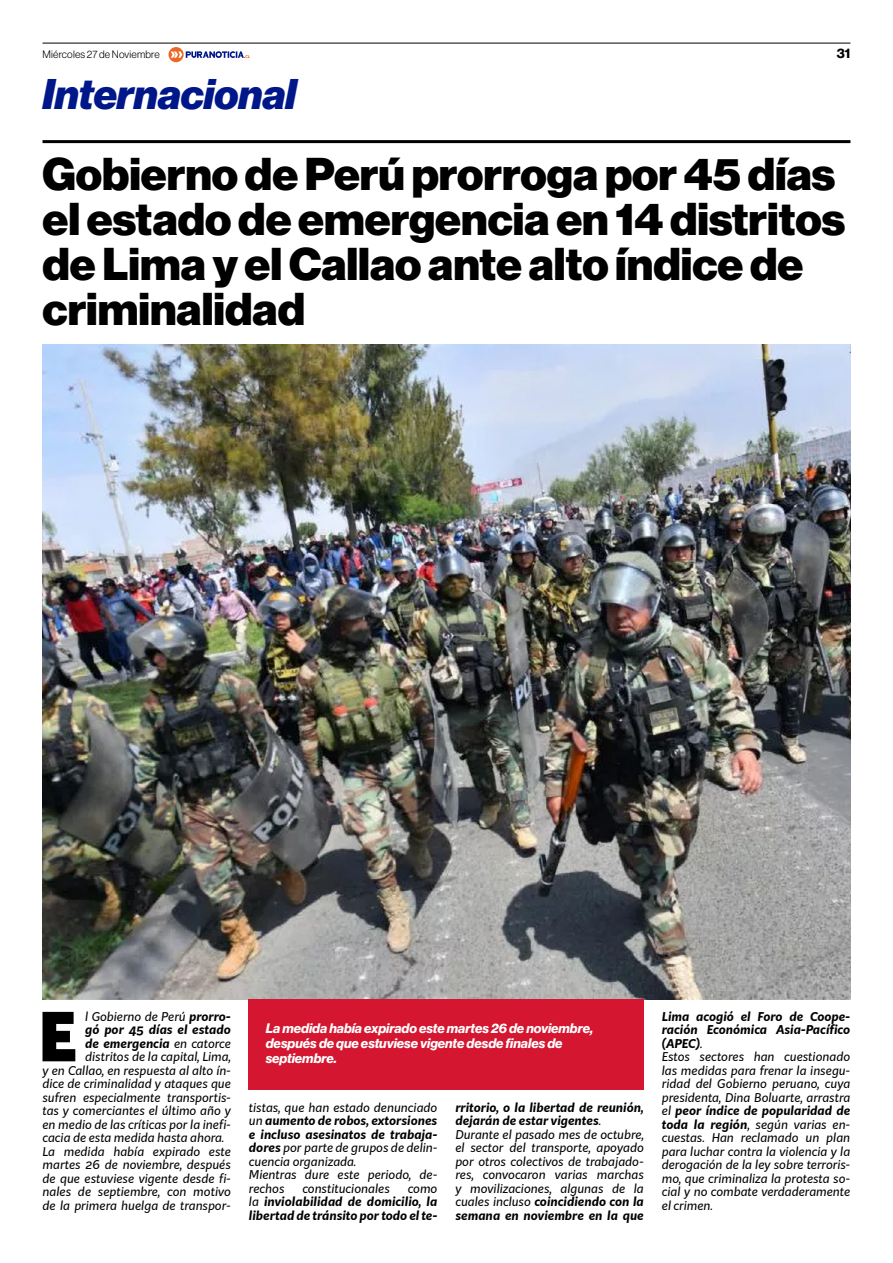
<style>
.page{position:relative;width:893px;height:1263px;background:#fff}
.page>*{position:absolute;margin:0;border:0;box-sizing:border-box;transform-origin:0 0}
.t1{font:900 66.3px "Kit Sans";color:#000}
.t2{font:900 45px/45px "Neue Haas Display";color:#000}
.t3{font:italic 900 42px "Neue Haas Display";color:#00178a}
.t4{font:italic 700 13.5px/15px "Neue Haas Display";color:#fff}
.t5{font:13.5px "N Haas Grotesk DS Pro 75 Bd";color:#000}
.t6{font:italic 12px/13.5px "Kit Sans";color:#000}
.t7{font:italic 700 12px/13.5px "Kit Sans";color:#000;text-align:justify}
.t8{font:10.5px "N Haas Grotesk DS Pro 45 Lt";letter-spacing:.02em;color:#000}
.s1{font-weight:700}
.s2{font-weight:400}
</style>
<div class="page">
<hr style="left:43px;top:140px;width:807px;height:3px;background:#000">
<svg style="left:168px;top:47px;width:82px;height:15px"></svg>
<hr style="left:43px;top:43px;width:807px;height:1px;background:#000">
<img style="left:43px;top:344px;width:807px;height:655px">
<div style="left:249px;top:999px;width:395px;height:91px;background:#d41630"></div>
<p class="t8" style="left:43px;top:48px;width:119px">Miércoles 27 de Noviembre</p>
<p class="t5" style="left:837px;top:45px;width:15px">31</p>
<h3 class="t3" style="left:43px;top:69px;width:255px">Internacional</h3>
<h2 class="t2" style="left:43px;top:152px;width:804px">Gobierno de Perú prorroga por 45 días el estado de emergencia en 14 distritos de Lima y el Callao ante alto índice de criminalidad</h2>
<h1 class="t1" style="left:39px;top:977px;width:40px">E</h1>
<p class="t6" style="left:85px;top:1009px;width:147px">l Gobierno de Perú <span class="s1">prorro-</span></p>
<p class="t7" style="left:85px;top:1022px;width:147px">gó por 45 días el estado</p>
<p class="t7" style="left:85px;top:1035px;width:147px">de emergencia <span class="s2">en catorce</span></p>
<p class="t6" style="left:85px;top:1049px;width:147px">distritos de la capital, Lima,</p>
<p class="t6" style="left:43px;top:1063px;width:190px">y en Callao, en respuesta al alto ín-</p>
<p class="t6" style="left:43px;top:1076px;width:190px">dice de criminalidad y ataques que</p>
<p class="t6" style="left:43px;top:1090px;width:190px">sufren especialmente transportis-</p>
<p class="t6" style="left:43px;top:1103px;width:190px">tas y comerciantes el último año y</p>
<p class="t6" style="left:43px;top:1117px;width:190px">en medio de las críticas por la inefi-</p>
<p class="t6" style="left:43px;top:1130px;width:183px">cacia de esta medida hasta ahora.</p>
<p class="t6" style="left:43px;top:1144px;width:190px">La medida había expirado este</p>
<p class="t6" style="left:43px;top:1157px;width:190px">martes 26 de noviembre, después</p>
<p class="t6" style="left:43px;top:1171px;width:190px">de que estuviese vigente desde fi-</p>
<p class="t6" style="left:43px;top:1184px;width:190px">nales de septiembre, con motivo</p>
<p class="t6" style="left:43px;top:1198px;width:190px">de la primera huelga de transpor-</p>
<p class="t4" style="left:266px;top:1021px;width:329px">La medida había expirado este martes 26 de noviembre, después de que estuviese vigente desde finales de septiembre.</p>
<p class="t6" style="left:249px;top:1100px;width:190px">tistas, que han estado denunciado un <span class="s1">aumento de robos, extorsiones e incluso asesinatos de trabaja&shy;dores</span> por parte de grupos de delin&shy;cuencia organizada.<br>Mientras dure este periodo, de&shy;rechos</p>
<p class="t6" style="left:302px;top:1181px;width:89px">constitucionales</p>
<p class="t7" style="left:249px;top:1180px;width:190px;text-indent:159px"><span class="s2">como la</span> inviolabilidad de domicilio, la libertad de tránsito por todo el te-</p>
<p class="t6" style="left:455px;top:1100px;width:190px"><span class="s1">rritorio, o la libertad de reunión, dejarán de estar vigentes</span>.<br>Durante el pasado mes de octubre, el sector del transporte, apoyado por otros colectivos de trabajado&shy;res, convocaron varias marchas y movilizaciones, algunas de la cuales incluso <span class="s1">coincidiendo con la semana en noviembre en la que</span></p>
<p class="t6" style="left:662px;top:1009px;width:190px"><span class="s1">Lima acogió el Foro de Coope&shy;ración Económica Asia-Pacífico (APEC)</span>.<br>Estos sectores han cuestionado las medidas para frenar la insegu&shy;ridad del Gobierno peruano, cuya presidenta, Dina Boluarte, arrastra el <span class="s1">peor índice de popularidad de toda la región</span>, según varias en&shy;cuestas. Han reclamado un plan para luchar contra la violencia y la derogación de la ley sobre terroris&shy;mo, que criminaliza la protesta so&shy;cial y no combate verdaderamente el crimen.</p>
</div>
